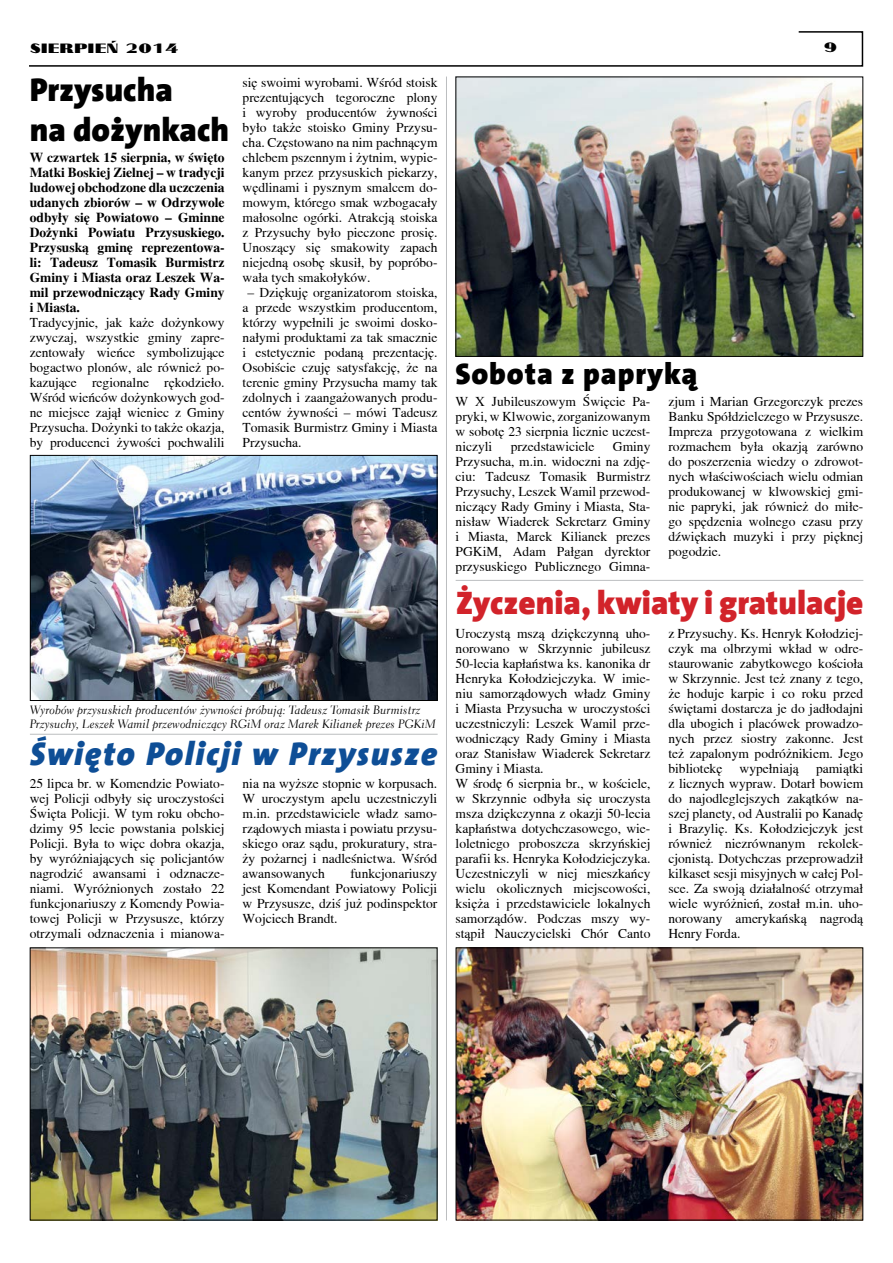
<style>
.page{position:relative;width:893px;height:1263px;background:#fff}
.page>*{position:absolute;margin:0;border:0;box-sizing:border-box;transform-origin:0 0}
.t1{font:900 33px "The Sans CEB9";color:#d2232a}
.t2{font:italic 900 33px "The Sans CEB9";letter-spacing:.05em;color:#0e4e96}
.t3{font:900 33px/39.6px "The Sans CEB9";color:#000}
.t4{font:900 30px "The Sans CEB9";letter-spacing:.03em;color:#000}
.t5{font:13.5px/15px "Toronto";color:#000;text-align:justify}
.t6{font:700 13.5px/15px "Toronto";color:#000;text-align:justify}
.t7{font:13.5px "Cyklop";color:#000}
.t8{font:12px/13.5px "Transit 521 Csv EU";color:#000}
</style>
<div class="page">
<svg style="left:29px;top:31px;width:835px;height:36px"></svg>
<hr style="left:456px;top:580px;width:407px;height:1px;background:#bcbec0">
<hr style="left:30px;top:734px;width:408px;height:1px;background:#bcbec0">
<hr style="left:446px;top:77px;width:1px;height:1143px;background:#bcbec0">
<img style="left:32px;top:457px;width:403px;height:242px">
<div style="left:30px;top:455px;width:407px;height:246px;border:1px solid #000"></div>
<img style="left:458px;top:949px;width:403px;height:269px">
<div style="left:456px;top:947px;width:407px;height:273px;border:1px solid #000"></div>
<img style="left:32px;top:949px;width:403px;height:269px">
<img style="left:457px;top:79px;width:404px;height:276px">
<div style="left:455px;top:77px;width:408px;height:280px;border:1px solid #000"></div>
<p class="t7" style="left:30px;top:37px;width:150px">SIERPIEŃ 2014</p>
<h1 class="t3" style="left:30px;top:71px;width:201px">Przysucha<br>na dożynkach</h1>
<p class="t6" style="left:30px;top:150px;width:196px">W czwartek 15 sierpnia, w święto Matki Boskiej Zielnej – w tradycji ludowej obchodzone dla uczczenia udanych zbiorów – w Odrzywole odbyły się Powiatowo – Gminne Dożynki Powiatu Przysuskiego.<br>Przysuską gminę reprezentowa&shy;li: Tadeusz Tomasik Burmistrz Gminy i Miasta oraz Leszek Wa&shy;mil przewodniczący Rady Gminy i Miasta.</p>
<p class="t5" style="left:30px;top:315px;width:196px">Tradycyjnie, jak każe dożynkowy zwyczaj, wszystkie gminy zapre&shy;zentowały wieńce symbolizujące bogactwo plonów, ale również po&shy;kazujące regionalne rękodzieło.<br>Wśród wieńców dożynkowych god&shy;ne miejsce zajął wieniec z Gminy Przysucha. Dożynki to także okazja, by producenci żywości pochwalili</p>
<p class="t5" style="left:243px;top:75px;width:196px">się swoimi wyrobami. Wśród stoisk prezentujących tegoroczne plony i wyroby producentów żywności było także stoisko Gminy Przysu&shy;cha. Częstowano na nim pachnącym chlebem pszennym i żytnim, wypie&shy;kanym przez przysuskich piekarzy, wędlinami i pysznym smalcem do&shy;mowym, którego smak wzbogacały małosolne ogórki. Atrakcją stoiska z Przysuchy było pieczone prosię.<br>Unoszący się smakowity zapach niejedną osobę skusił, by popróbo&shy;wała tych smakołyków.</p>
<p class="t5" style="left:243px;top:285px;width:196px;text-indent:5px">– Dziękuję organizatorom stoiska, a przede wszystkim producentom, którzy wypełnili je swoimi dosko&shy;nałymi produktami za tak smacznie i estetycznie podaną prezentację.<br>Osobiście czuję satysfakcję, że na terenie gminy Przysucha mamy tak zdolnych i zaangażowanych produ&shy;centów żywności – mówi Tadeusz Tomasik Burmistrz Gminy i Miasta Przysucha.</p>
<p class="t8" style="left:30px;top:703px;width:408px">Wyrobów przysuskich producentów żywności próbują: Tadeusz Tomasik Burmistrz<br>Przysuchy, Leszek Wamil przewodniczący RGiM oraz Marek Kilianek prezes PGKiM</p>
<h1 class="t2" style="left:30px;top:734px;width:409px">Święto Policji w Przysusze</h1>
<p class="t5" style="left:30px;top:776px;width:196px">25 lipca br. w Komendzie Powiato&shy;wej Policji odbyły się uroczystości Święta Policji. W tym roku obcho&shy;dzimy 95 lecie powstania polskiej Policji. Była to więc dobra okazja, by wyróżniających się policjantów nagrodzić awansami i odznacze&shy;niami. Wyróżnionych zostało 22 funkcjonariuszy z Komendy Powia&shy;towej Policji w Przysusze, którzy otrzymali odznaczenia i mianowa-</p>
<p class="t5" style="left:243px;top:776px;width:196px">nia na wyższe stopnie w korpusach.<br>W uroczystym apelu uczestniczyli m.in. przedstawiciele władz samo&shy;rządowych miasta i powiatu przysu&shy;skiego oraz sądu, prokuratury, stra&shy;ży pożarnej i nadleśnictwa. Wśród awansowanych</p>
<p class="t5" style="left:243px;top:866px;width:196px;text-indent:108px">funkcjonariuszy jest Komendant Powiatowy Policji w Przysusze, dziś już podinspektor Wojciech Brandt.</p>
<p class="t7" style="left:824px;top:37px;width:15px">9</p>
<h2 class="t4" style="left:455px;top:356px;width:243px">Sobota z papryką</h2>
<p class="t5" style="left:456px;top:394px;width:196px">W X Jubileuszowym Święcie Pa&shy;pryki, w Klwowie, zorganizowanym w sobotę 23 sierpnia licznie uczest&shy;niczyli</p>
<p class="t5" style="left:668px;top:394px;width:196px">zjum i Marian Grzegorczyk prezes Banku Spółdzielczego w Przysusze.<br>Impreza przygotowana z wielkim rozmachem była okazją zarówno do poszerzenia wiedzy o zdrowot&shy;nych właściwościach wielu odmian produkowanej w klwowskiej gmi&shy;nie papryki, jak również do miłe&shy;go spędzenia wolnego czasu przy dźwiękach muzyki i przy pięknej pogodzie.</p>
<p class="t5" style="left:456px;top:439px;width:196px;text-indent:157px">Gminy Przysucha, m.in. widoczni na zdję&shy;ciu: Tadeusz Tomasik Burmistrz Przysuchy, Leszek Wamil przewod&shy;niczący Rady Gminy i Miasta, Sta&shy;nisław Wiaderek Sekretarz Gminy i Miasta, Marek Kilianek prezes PGKiM, Adam Pałgan dyrektor przysuskiego Publicznego Gimna-</p>
<p class="t5" style="left:511px;top:439px;width:85px">przedstawiciele</p>
<h1 class="t1" style="left:456px;top:583px;width:409px">Życzenia, kwiaty i gratulacje</h1>
<p class="t5" style="left:456px;top:626px;width:196px;text-align:left">Uroczystą mszą dziękczynną uho&shy;norowano w Skrzynnie jubileusz 50-lecia kapłaństwa ks. kanonika dr Henryka Kołodziejczyka. W imie&shy;niu samorządowych władz Gminy i Miasta Przysucha w uroczystości uczestniczyli: Leszek Wamil prze&shy;wodniczący Rady Gminy i Miasta oraz Stanisław Wiaderek Sekretarz Gminy i Miasta.<br>W środę 6 sierpnia br., w kościele, w Skrzynnie odbyła się uroczysta msza dziękczynna z okazji 50-lecia kapłaństwa dotychczasowego, wie&shy;loletniego proboszcza skrzyńskiej parafii ks. Henryka Kołodziejczyka.<br>Uczestniczyli w niej mieszkańcy wielu okolicznych miejscowości, księża i przedstawiciele lokalnych samorządów. Podczas mszy wy&shy;stąpił Nauczycielski Chór Canto</p>
<p class="t5" style="left:668px;top:626px;width:196px">z Przysuchy. Ks. Henryk Kołodziej&shy;czyk ma olbrzymi wkład w odre&shy;staurowanie zabytkowego kościoła w Skrzynnie. Jest też znany z tego, że hoduje karpie i co roku przed świętami dostarcza je do jadłodajni dla ubogich i placówek prowadzo&shy;nych przez siostry zakonne. Jest też zapalonym podróżnikiem. Jego bibliotekę</p>
<p class="t5" style="left:668px;top:761px;width:196px;text-indent:148px">pamiątki z licznych wypraw. Dotarł bowiem do najodleglejszych zakątków na&shy;szej planety, od Australii po Kanadę i Brazylię. Ks. Kołodziejczyk jest również niezrównanym rekolek&shy;cjonistą. Dotychczas przeprowadził kilkaset sesji misyjnych w całej Pol&shy;sce. Za swoją działalność otrzymał wiele wyróżnień, został m.in. uho&shy;norowany amerykańską nagrodą Henry Forda.</p>
<p class="t5" style="left:740px;top:761px;width:61px">wypełniają</p>
</div>
